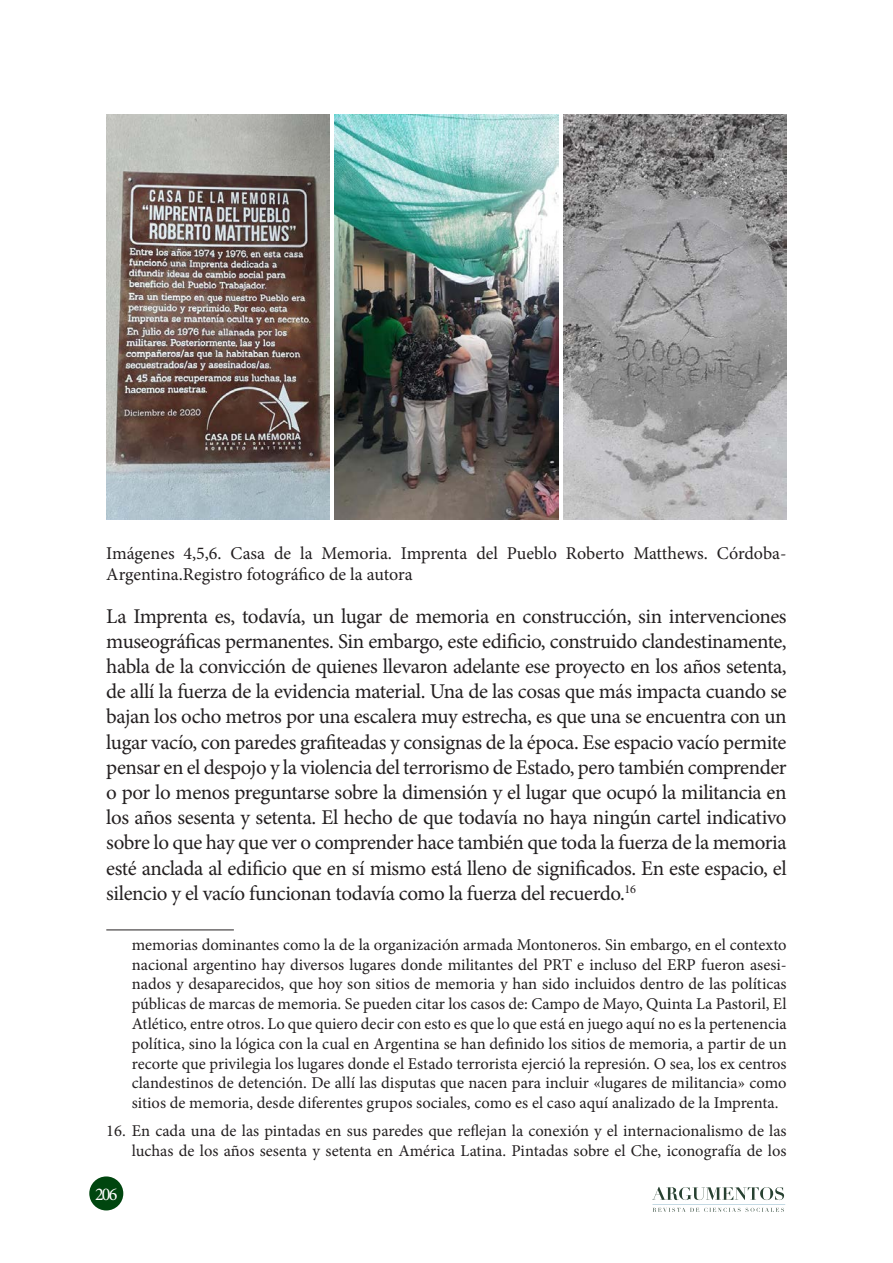
<style>
.page{position:relative;width:893px;height:1263px;background:#fff}
.page>*{position:absolute;margin:0;border:0;box-sizing:border-box;transform-origin:0 0}
.texto_argumentos{font:21px/25.2px "Minion Pro";letter-spacing:-.02em;color:#231f20;text-align:justify}
.fuentes_base_cuadro{font:18px/21.6px "Minion Pro";letter-spacing:-.005em;color:#231f20}
.t1{font:18px "Minion Pro";color:#fff}
.nota_pie{font:16.5px/19.8px "Minion Pro";color:#231f20;text-align:justify}
</style>
<div class="page">
<svg style="left:652px;top:1187px;width:133px;height:25px"></svg>
<div style="left:89px;top:1176px;width:34px;height:34px;background:#00460f;border-radius:50%"></div>
<img style="left:106px;top:114px;width:223px;height:406px">
<img style="left:335px;top:114px;width:223px;height:406px">
<img style="left:564px;top:114px;width:223px;height:406px">
<hr style="left:106px;top:929px;width:128px;height:1px;background:#231f20">
<p class="fuentes_base_cuadro" style="left:106px;top:542px;width:682px">Imágenes 4,5,6. Casa de la Memoria. Imprenta del Pueblo Roberto Matthews. Córdoba-<br>Argentina.Registro fotográfico de la autora</p>
<p class="texto_argumentos" style="left:106px;top:603px;width:682px">La Imprenta es, todavía, un lugar de memoria en construcción, sin intervenciones museográficas permanentes. Sin embargo, este edificio, construido clandestinamente, habla de la convicción de quienes llevaron adelante ese proyecto en los años setenta, de allí la fuerza de la evidencia material. Una de las cosas que más impacta cuando se bajan los ocho metros por una escalera muy estrecha, es que una se encuentra con un lugar vacío, con paredes grafiteadas y consignas de la época. Ese espacio vacío permite pensar en el despojo y la violencia del terrorismo de Estado, pero también comprender o por lo menos preguntarse sobre la dimensión y el lugar que ocupó la militancia en los años sesenta y setenta. El hecho de que todavía no haya ningún cartel indicativo sobre lo que hay que ver o comprender hace también que toda la fuerza de la memoria esté anclada al edificio que en sí mismo está lleno de significados. En este espacio, el silencio y el vacío funcionan todavía como la fuerza del recuerdo.<sup>16</sup></p>
<p class="nota_pie" style="left:132px;top:935px;width:656px">memorias dominantes como la de la organización armada Montoneros. Sin embargo, en el contexto nacional argentino hay diversos lugares donde militantes del PRT e incluso del ERP fueron asesi&shy;nados y desaparecidos, que hoy son sitios de memoria y han sido incluidos dentro de las políticas públicas de marcas de memoria. Se pueden citar los casos de: Campo de Mayo, Quinta La Pastoril, El Atlético, entre otros. Lo que quiero decir con esto es que lo que está en juego aquí no es la pertenencia política, sino la lógica con la cual en Argentina se han definido los sitios de memoria, a partir de un recorte que privilegia los lugares donde el Estado terrorista ejerció la represión. O sea, los ex centros clandestinos de detención. De allí las disputas que nacen para incluir «lugares de militancia» como sitios de memoria, desde diferentes grupos sociales, como es el caso aquí analizado de la Imprenta.</p>
<p class="nota_pie" style="left:106px;top:1121px;width:682px;text-align:right">16. En cada una de las pintadas en sus paredes que reflejan la conexión y el internacionalismo de las luchas de los años sesenta y setenta en América Latina. Pintadas sobre el Che, iconografía de los</p>
<p class="t1" style="left:95px;top:1182px;width:24px">206</p>
</div>
